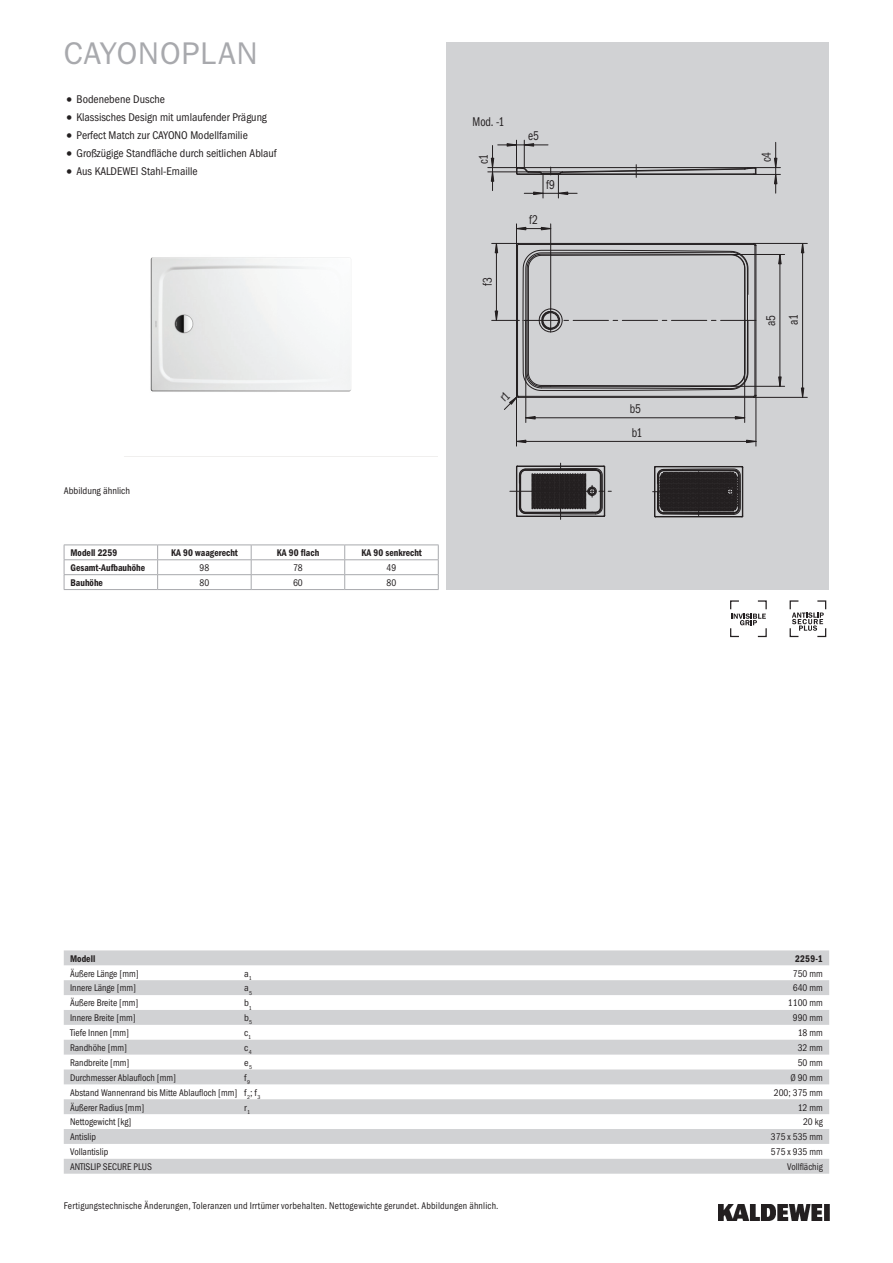
<style>
.page{position:relative;width:893px;height:1263px;background:#fff}
.page>*{position:absolute;margin:0;border:0;box-sizing:border-box;transform-origin:0 0}
.t1{font:31.5px "Franklin Gothic ITC";letter-spacing:.02em;color:#a8a9ad}
.t2{font:12.75px/23.5px "Franklin Gothic Cond ITC";letter-spacing:-.01em;color:#231f20;scale:.87 1}
.t3{font:11.25px "Franklin Gothic Cond ITC";color:#231f20}
.t4{font:9.75px "Franklin Gothic Cond ITC";color:#231f20;scale:.95 1}
.t5{font:9.75px "Franklin Gothic Cond ITC";letter-spacing:.02em;color:#231f20;scale:.95 1}
.t6{font:600 9.75px "Franklin Gothic Cond ITC";color:#231f20;scale:.95 1}
.t7{font:9.75px "Franklin Gothic Cond ITC";color:#231f20}
.s1{font-size:15.75px}
</style>
<div class="page">
<img style="left:719px;top:1204px;width:110px;height:16px">
<div style="left:446px;top:43px;width:383px;height:547px;background:#d1d2d4"></div>
<hr style="left:756px;top:245px;width:1px;height:150px;background:#231f20">
<hr style="left:756px;top:395px;width:1px;height:51px;background:#231f20">
<hr style="left:802px;top:243px;width:1px;height:154px;background:#231f20">
<hr style="left:754px;top:243px;width:53px;height:1px;background:#231f20">
<hr style="left:754px;top:397px;width:53px;height:1px;background:#231f20">
<svg style="left:801px;top:243px;width:3px;height:10px"></svg>
<svg style="left:801px;top:388px;width:3px;height:10px"></svg>
<hr style="left:488px;top:167px;width:30px;height:1px;background:#231f20">
<hr style="left:488px;top:172px;width:53px;height:1px;background:#231f20">
<svg style="left:491px;top:140px;width:289px;height:58px"></svg>
<hr style="left:780px;top:254px;width:1px;height:132px;background:#231f20">
<hr style="left:731px;top:254px;width:54px;height:1px;background:#231f20">
<hr style="left:731px;top:386px;width:54px;height:1px;background:#231f20">
<svg style="left:778px;top:255px;width:3px;height:9px"></svg>
<svg style="left:778px;top:377px;width:3px;height:10px"></svg>
<img style="left:150px;top:257px;width:201px;height:135px">
<svg style="left:64px;top:950px;width:765px;height:224px;fill:#d3d4d6"></svg>
<hr style="left:64px;top:545px;width:94px;height:1px;background:#a8a9ad">
<hr style="left:158px;top:545px;width:93px;height:1px;background:#a8a9ad">
<hr style="left:251px;top:545px;width:94px;height:1px;background:#a8a9ad">
<hr style="left:345px;top:545px;width:94px;height:1px;background:#a8a9ad">
<hr style="left:64px;top:559px;width:94px;height:1px;background:#a8a9ad">
<hr style="left:158px;top:559px;width:93px;height:1px;background:#a8a9ad">
<hr style="left:251px;top:559px;width:94px;height:1px;background:#a8a9ad">
<hr style="left:345px;top:559px;width:94px;height:1px;background:#a8a9ad">
<hr style="left:64px;top:574px;width:94px;height:1px;background:#a8a9ad">
<svg style="left:64px;top:545px;width:1px;height:44px"></svg>
<hr style="left:64px;top:589px;width:94px;height:1px;background:#a8a9ad">
<hr style="left:158px;top:574px;width:93px;height:1px;background:#a8a9ad">
<svg style="left:157px;top:545px;width:1px;height:44px"></svg>
<hr style="left:158px;top:589px;width:93px;height:1px;background:#a8a9ad">
<hr style="left:251px;top:574px;width:94px;height:1px;background:#a8a9ad">
<svg style="left:251px;top:545px;width:1px;height:44px"></svg>
<hr style="left:251px;top:589px;width:94px;height:1px;background:#a8a9ad">
<hr style="left:345px;top:574px;width:94px;height:1px;background:#a8a9ad">
<svg style="left:344px;top:545px;width:1px;height:44px"></svg>
<svg style="left:438px;top:545px;width:1px;height:44px"></svg>
<hr style="left:345px;top:589px;width:94px;height:1px;background:#a8a9ad">
<svg style="left:789px;top:600px;width:38px;height:38px"></svg>
<svg style="left:730px;top:600px;width:37px;height:38px"></svg>
<svg style="left:492px;top:223px;width:264px;height:297px"></svg>
<h1 class="t1" style="left:64px;top:34px;width:195px">CAYONOPLAN</h1>
<p class="t3" style="left:64px;top:93px;width:103px"><span class="s1">•</span> Bodenebene Dusche</p>
<p class="t3" style="left:64px;top:111px;width:205px"><span class="s1">•</span> Klassisches Design mit umlaufender Prägung</p>
<p class="t3" style="left:64px;top:129px;width:186px"><span class="s1">•</span> Perfect Match zur CAYONO Modellfamilie</p>
<p class="t3" style="left:64px;top:147px;width:214px"><span class="s1">•</span> Großzügige Standfläche durch seitlichen Ablauf</p>
<p class="t3" style="left:64px;top:164px;width:135px"><span class="s1">•</span> Aus KALDEWEI Stahl-Emaille</p>
<h2 class="t2" style="left:473px;top:110px;width:38px">Mod. -1</h2>
<h2 class="t2" style="left:472px;top:164px;width:13px;rotate:-90deg">c1</h2>
<h2 class="t2" style="left:476px;top:286px;width:12px;rotate:-90deg">f3</h2>
<h2 class="t2" style="left:528px;top:124px;width:14px">e5</h2>
<h2 class="t2" style="left:546px;top:173px;width:12px">f9</h2>
<h2 class="t2" style="left:529px;top:208px;width:12px">f2</h2>
<p class="t7" style="left:64px;top:485px;width:68px">Abbildung ähnlich</p>
<p class="t6" style="left:70px;top:547px;width:51px">Modell 2259</p>
<p class="t6" style="left:171px;top:547px;width:72px">KA 90 waagerecht</p>
<p class="t6" style="left:277px;top:547px;width:46px">KA 90 flach</p>
<p class="t6" style="left:361px;top:547px;width:65px">KA 90 senkrecht</p>
<p class="t6" style="left:70px;top:562px;width:80px">Gesamt-Aufbauhöhe</p>
<p class="t4" style="left:199px;top:562px;width:12px">98</p>
<p class="t4" style="left:293px;top:562px;width:12px">78</p>
<p class="t4" style="left:387px;top:562px;width:12px">49</p>
<p class="t6" style="left:70px;top:577px;width:36px">Bauhöhe</p>
<p class="t4" style="left:199px;top:577px;width:12px">80</p>
<p class="t4" style="left:293px;top:577px;width:12px">60</p>
<p class="t4" style="left:387px;top:577px;width:12px">80</p>
<h2 class="t2" style="left:630px;top:397px;width:16px">b5 b1</h2>
<h2 class="t2" style="left:755px;top:162px;width:14px;rotate:-90deg">c4</h2>
<h2 class="t2" style="left:759px;top:326px;width:14px;rotate:-90deg">a5</h2>
<h2 class="t2" style="left:782px;top:325px;width:14px;rotate:-90deg">a1</h2>
<p class="t6" style="left:70px;top:953px;width:28px">Modell</p>
<p class="t6" style="left:795px;top:953px;width:31px">2259-1</p>
<p class="t4" style="left:70px;top:967px;width:74px">Äußere Länge [mm]</p>
<p class="t7" style="left:244px;top:967px;width:9px">a<sub>1</sub></p>
<p class="t4" style="left:793px;top:967px;width:33px">750 mm</p>
<p class="t4" style="left:70px;top:982px;width:71px">Innere Länge [mm]</p>
<p class="t7" style="left:244px;top:982px;width:9px">a<sub>5</sub></p>
<p class="t4" style="left:793px;top:982px;width:33px">640 mm</p>
<p class="t4" style="left:70px;top:997px;width:73px">Äußere Breite [mm]</p>
<p class="t7" style="left:244px;top:997px;width:9px">b<sub>1</sub></p>
<p class="t4" style="left:788px;top:997px;width:38px">1100 mm</p>
<p class="t4" style="left:70px;top:1012px;width:71px">Innere Breite [mm]</p>
<p class="t7" style="left:244px;top:1012px;width:9px">b<sub>5</sub></p>
<p class="t4" style="left:793px;top:1012px;width:33px">990 mm</p>
<p class="t4" style="left:70px;top:1027px;width:64px">Tiefe Innen [mm]</p>
<p class="t7" style="left:244px;top:1027px;width:8px">c<sub>1</sub></p>
<p class="t4" style="left:798px;top:1027px;width:28px">18 mm</p>
<p class="t4" style="left:70px;top:1042px;width:61px">Randhöhe [mm]</p>
<p class="t7" style="left:244px;top:1042px;width:9px">c<sub>4</sub></p>
<p class="t4" style="left:798px;top:1042px;width:28px">32 mm</p>
<p class="t4" style="left:70px;top:1057px;width:64px">Randbreite [mm]</p>
<p class="t7" style="left:244px;top:1057px;width:9px">e<sub>5</sub></p>
<p class="t4" style="left:798px;top:1057px;width:28px">50 mm</p>
<p class="t4" style="left:70px;top:1072px;width:113px">Durchmesser Ablaufloch [mm]</p>
<p class="t7" style="left:244px;top:1072px;width:7px">f<sub>9</sub></p>
<p class="t4" style="left:790px;top:1072px;width:36px">Ø 90 mm</p>
<p class="t4" style="left:70px;top:1087px;width:202px">Abstand Wannenrand bis Mitte Ablaufloch [mm] f<sub>2</sub>; f<sub>3</sub></p>
<p class="t4" style="left:774px;top:1087px;width:53px">200; 375 mm</p>
<p class="t4" style="left:70px;top:1101px;width:80px">Äußerer Radius [mm]</p>
<p class="t7" style="left:244px;top:1101px;width:7px">r<sub>1</sub></p>
<p class="t4" style="left:798px;top:1101px;width:28px">12 mm</p>
<p class="t4" style="left:70px;top:1116px;width:66px">Nettogewicht [kg]</p>
<p class="t4" style="left:803px;top:1116px;width:22px">20 kg</p>
<p class="t4" style="left:70px;top:1131px;width:29px">Antislip</p>
<p class="t4" style="left:771px;top:1131px;width:56px">375 x 535 mm</p>
<p class="t4" style="left:70px;top:1146px;width:42px">Vollantislip</p>
<p class="t4" style="left:771px;top:1146px;width:56px">575 x 935 mm</p>
<p class="t4" style="left:70px;top:1161px;width:88px">ANTISLIP SECURE PLUS</p>
<p class="t4" style="left:787px;top:1161px;width:39px">Vollflächig</p>
<p class="t5" style="left:64px;top:1200px;width:459px">Fertigungstechnische Änderungen, Toleranzen und Irrtümer vorbehalten. Nettogewichte gerundet. Abbildungen ähnlich.</p>
</div>
